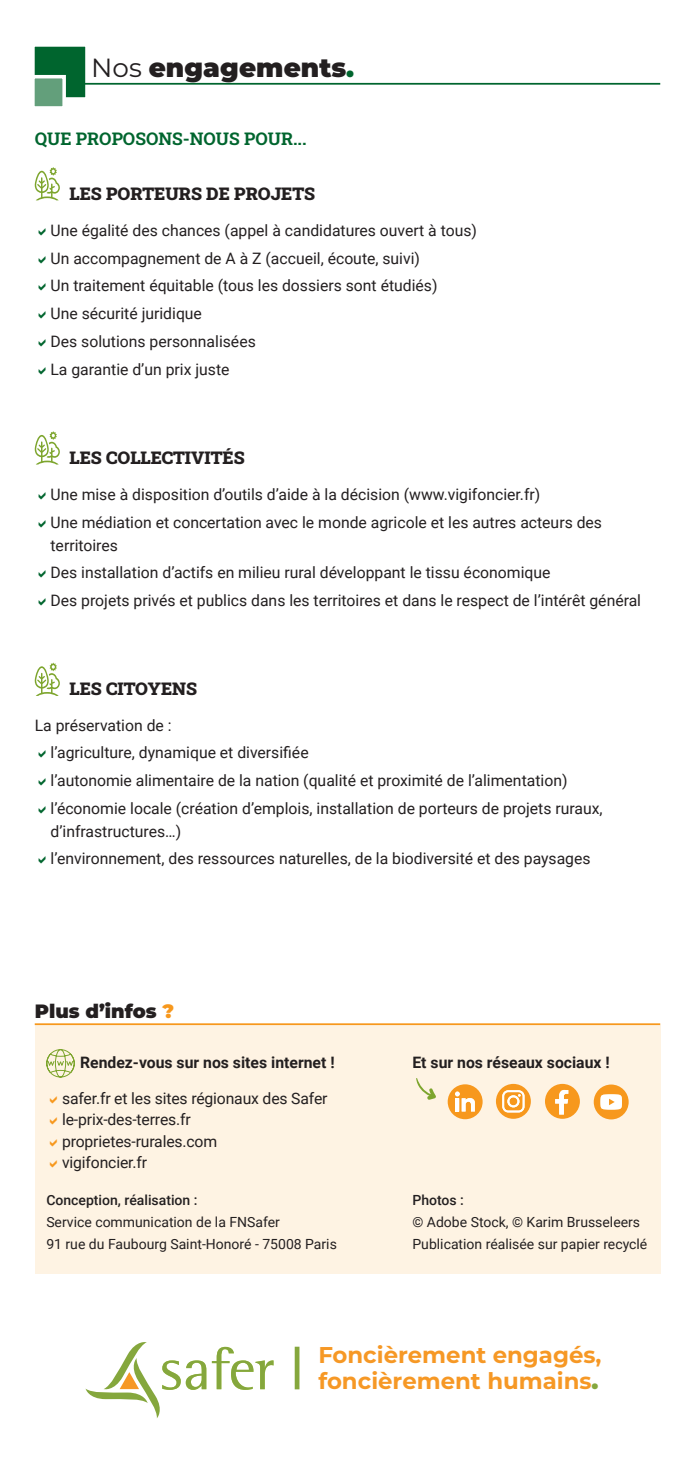
<style>
.page{position:relative;width:695px;height:1474px;background:#fff}
.page>*{position:absolute;margin:0;border:0;box-sizing:border-box;transform-origin:0 0}
.t1{font:900 26.25px "Montserrat";color:#231f20}
.t2{font:700 22.75px/26.1px "Montserrat";color:#f69825}
.t3{font:900 19.25px "Montserrat";color:#231f20}
.t4{font:900 17.5px "Roboto Slab";color:#231f20}
.t5{font:700 17.5px "Roboto Slab";color:#00652e}
.t6{font:15.75px/27.7px "Roboto";color:#231f20}
.t7{font:700 15.75px "Roboto";color:#231f20}
.t8{font:14px/21.7px "Roboto";color:#231f20}
.t9{font:500 14px "Roboto";color:#231f20}
.s1{font-weight:400}
.s2{color:#00652e}
.s3{color:#f7981d}
.s4{font-weight:900;color:#85a73d}
</style>
<div class="page">
<svg style="left:34px;top:167px;width:26px;height:33px"></svg>
<svg style="left:34px;top:431px;width:26px;height:33px"></svg>
<svg style="left:34px;top:662px;width:26px;height:34px"></svg>
<div style="left:35px;top:1024px;width:625px;height:249px;background:#fef3e3"></div>
<hr style="left:35px;top:1023px;width:625px;height:2px;background:#f7981d">
<svg style="left:46px;top:1049px;width:29px;height:29px"></svg>
<svg style="left:416px;top:1078px;width:20px;height:22px"></svg>
<svg style="left:593px;top:1084px;width:35px;height:35px"></svg>
<svg style="left:545px;top:1083px;width:34px;height:35px"></svg>
<svg style="left:496px;top:1083px;width:34px;height:35px"></svg>
<svg style="left:447px;top:1084px;width:35px;height:35px"></svg>
<div style="left:28px;top:40px;width:64px;height:64px;background:#00652e;border:7px solid #fff"></div>
<hr style="left:35px;top:83px;width:625px;height:2px;background:#00652e">
<div style="left:31px;top:75px;width:35px;height:35px;background:#639f7b;border:4px solid #fff"></div>
<svg style="left:212px;top:1346px;width:61px;height:43px"></svg>
<svg style="left:85px;top:1342px;width:121px;height:76px"></svg>
<hr style="left:295px;top:1346px;width:4px;height:43px;background:#85a73d">
<h1 class="t1" style="left:91px;top:50px;width:264px"><span class="s1">Nos</span> engagements<span class="s2">.</span></h1>
<p class="t5" style="left:35px;top:126px;width:273px">QUE PROPOSONS-NOUS POUR...</p>
<p class="t4" style="left:69px;top:181px;width:247px">LES PORTEURS DE PROJETS</p>
<p class="t6" style="left:50px;top:216px;width:428px">Une égalité des chances (appel à candidatures ouvert à tous)<br>Un accompagnement de A à Z (accueil, écoute, suivi)<br>Un traitement équitable (tous les dossiers sont étudiés)<br>Une sécurité juridique<br>Des solutions personnalisées<br>La garantie d’un prix juste</p>
<p class="t4" style="left:69px;top:445px;width:176px">LES COLLECTIVITÉS</p>
<p class="t6" style="left:50px;top:480px;width:553px">Une mise à disposition d’outils d’aide à la décision (www.vigifoncier.fr)<br>Une médiation et concertation avec le monde agricole et les autres acteurs des</p>
<p class="t6" style="left:50px;top:530px;width:592px">territoires<br>Des installation d’actifs en milieu rural développant le tissu économique<br>Des projets privés et publics dans les territoires et dans le respect de l’intérêt général</p>
<p class="t4" style="left:69px;top:676px;width:129px">LES CITOYENS</p>
<p class="t6" style="left:50px;top:710px;width:553px;text-indent:-16px">La préservation de :<br>l’agriculture, dynamique et diversifiée<br>l’autonomie alimentaire de la nation (qualité et proximité de l’alimentation) l’économie locale (création d’emplois, installation de porteurs de projets ruraux,</p>
<p class="t6" style="left:50px;top:816px;width:541px">d’infrastructures…)<br>l’environnement, des ressources naturelles, de la biodiversité et des paysages</p>
<p class="t3" style="left:35px;top:998px;width:141px">Plus d’infos <span class="s3">?</span></p>
<p class="t7" style="left:80px;top:1051px;width:256px">Rendez-vous sur nos sites internet !</p>
<p class="t6" style="left:62px;top:1086px;width:267px;line-height:21.3px">safer.fr et les sites régionaux des Safer le-prix-des-terres.fr proprietes-rurales.com<br>vigifoncier.fr</p>
<p class="t9" style="left:46px;top:1190px;width:153px">Conception, réalisation :</p>
<p class="t8" style="left:46px;top:1210px;width:292px">Service communication de la FNSafer<br>91 rue du Faubourg Saint-Honoré - 75008 Paris</p>
<p class="t7" style="left:412px;top:1051px;width:199px">Et sur nos réseaux sociaux !</p>
<p class="t9" style="left:412px;top:1190px;width:53px">Photos :</p>
<p class="t8" style="left:412px;top:1210px;width:236px">© Adobe Stock, © Karim Brusseleers<br>Publication réalisée sur papier recyclé</p>
<h2 class="t2" style="left:318px;top:1340px;width:284px">Foncièrement engagés, foncièrement humains<span class="s4">.</span></h2>
</div>
